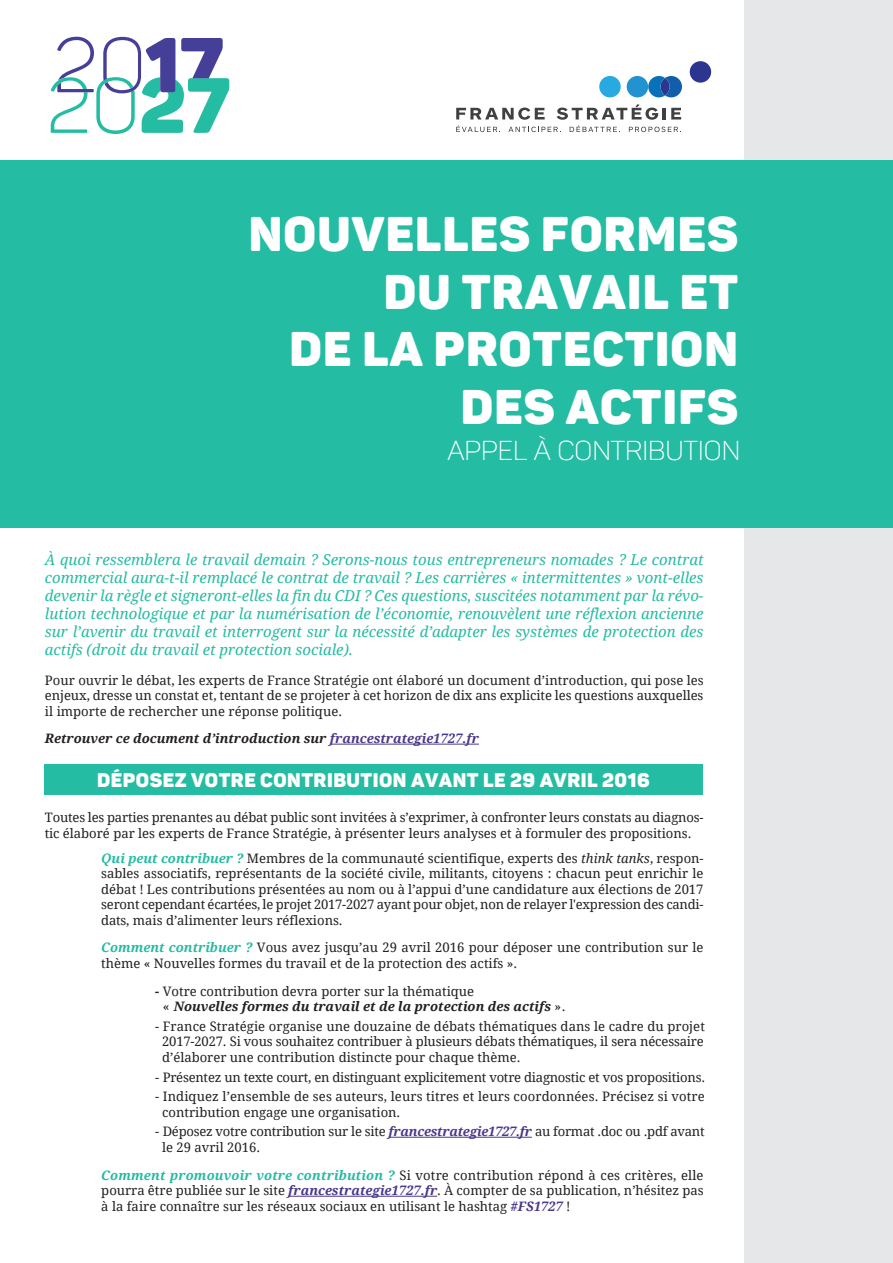
<style>
.page{position:relative;width:893px;height:1263px;background:#fff}
.page>*{position:absolute;margin:0;border:0;box-sizing:border-box;transform-origin:0 0}
.t1{font:48px/57.6px "Panton Black Caps";letter-spacing:.025em;color:#fff;text-align:right}
.t2{font:27px "Panton Light Caps";color:#fff}
.t3{font:19.5px "Panton Black Caps";letter-spacing:.025em;color:#fff}
.t4{font:italic 15px/18px "Droid Serif";color:#24bca3;text-align:justify}
.t5{font:13.05px/15.6px "Droid Serif";color:#231f20;text-align:justify}
.t6{font:13.05px/15.6px "Droid Serif";letter-spacing:-.02em;color:#231f20}
.t7{font:italic 700 13.05px/15.6px "Droid Serif";color:#231f20}
.s1{color:#4b378b}
.s2{font-weight:700;font-style:italic;color:#24bca3}
.s3{font-style:italic}
.s4{font-weight:400;font-style:normal}
.s5{font-weight:700;font-style:italic;color:#4b378b}
</style>
<div class="page">
<svg style="left:648px;top:76px;width:34px;height:21px"></svg>
<div style="left:627px;top:76px;width:21px;height:21px;background:#2292d1;border-radius:50%"></div>
<div style="left:599px;top:76px;width:22px;height:21px;background:#26aae1;border-radius:50%"></div>
<div style="left:690px;top:61px;width:21px;height:22px;background:#2c358f;border-radius:50%"></div>
<svg style="left:456px;top:104px;width:225px;height:28px"></svg>
<svg style="left:51px;top:37px;width:178px;height:97px"></svg>
<div style="left:744px;top:0;width:149px;height:1263px;background:#e6e7e9"></div>
<div style="left:0;top:161px;width:893px;height:367px;background:#24bca3"></div>
<hr style="left:330px;top:744px;width:149px;height:1px;background:#4b378b">
<div style="left:45px;top:764px;width:658px;height:31px;background:#24bca3"></div>
<hr style="left:389px;top:1137px;width:143px;height:1px;background:#4b378b">
<hr style="left:288px;top:1196px;width:149px;height:1px;background:#4b378b">
<h1 class="t1" style="left:249px;top:205px;width:491px">NOUVELLES FORMES<br>DU TRAVAIL ET<br>DE LA PROTECTION<br>DES ACTIFS</h1>
<h2 class="t2" style="left:447px;top:434px;width:294px">APPEL À CONTRIBUTION</h2>
<p class="t4" style="left:45px;top:550px;width:660px">À quoi ressemblera le travail demain ? Serons-nous tous entrepreneurs nomades ? Le contrat commercial aura-t-il remplacé le contrat de travail ? Les carrières « intermittentes » vont-elles devenir la règle et signeront-elles la fin du CDI ? Ces questions, suscitées notamment par la révo&shy;lution technologique et par la numérisation de l’économie, renouvèlent une réflexion ancienne sur l’avenir du travail et interrogent sur la nécessité d’adapter les systèmes de protection des actifs (droit du travail et protection sociale).</p>
<p class="t5" style="left:45px;top:672px;width:660px">Pour ouvrir le débat, les experts de France Stratégie ont élaboré un document d’introduction, qui pose les enjeux, dresse un constat et, tentant de se projeter à cet horizon de dix ans explicite les questions auxquelles il importe de rechercher une réponse politique.</p>
<p class="t7" style="left:45px;top:730px;width:435px">Retrouver ce document d’introduction sur <span class="s1">francestrategie1727.fr</span></p>
<h3 class="t3" style="left:97px;top:768px;width:554px">DÉPOSEZ VOTRE CONTRIBUTION AVANT LE 29 AVRIL 2016</h3>
<p class="t5" style="left:45px;top:809px;width:660px">Toutes les parties prenantes au débat public sont invitées à s’exprimer, à confronter leurs constats au diagnos&shy;tic élaboré par les experts de France Stratégie, à présenter leurs analyses et à formuler des propositions.</p>
<p class="t5" style="left:101px;top:850px;width:604px"><span class="s2">Qui peut contribuer ?</span> Membres de la communauté scientifique, experts des <span class="s3">think tanks</span>, respon&shy;sables associatifs, représentants de la société civile, militants, citoyens : chacun peut enrichir le débat ! Les contributions présentées au nom ou à l’appui d’une candidature aux élections de 2017 seront cependant écartées, le projet 2017-2027 ayant pour objet, non de relayer l'expression des candi&shy;dats, mais d’alimenter leurs réflexions.</p>
<p class="t5" style="left:101px;top:939px;width:604px"><span class="s2">Comment contribuer ?</span> Vous avez jusqu’au 29 avril 2016 pour déposer une contribution sur le thème « Nouvelles formes du travail et de la protection des actifs ».</p>
<p class="t7" style="left:163px;top:983px;width:404px;text-indent:-8px">- <span class="s4">Votre contribution devra porter sur la thématique<br>«</span> Nouvelles formes du travail et de la protection des actifs <span class="s4">».</span></p>
<p class="t5" style="left:162px;top:1018px;width:544px;text-indent:-7px">- France Stratégie organise une douzaine de débats thématiques dans le cadre du projet 2017-2027. Si vous souhaitez contribuer à plusieurs débats thématiques, il sera nécessaire d’élaborer une contribution distincte pour chaque thème.</p>
<p class="t6" style="left:155px;top:1069px;width:551px">- Présentez un texte court, en distinguant explicitement votre diagnostic et vos propositions.</p>
<p class="t5" style="left:162px;top:1088px;width:544px;text-indent:-7px">- Indiquez l’ensemble de ses auteurs, leurs titres et leurs coordonnées. Précisez si votre contribution engage une organisation.</p>
<p class="t6" style="left:162px;top:1123px;width:544px;text-indent:-7px">- Déposez votre contribution sur le site <span class="s5">francestrategie1727.fr</span> au format .doc ou .pdf avant le 29 avril 2016.</p>
<p class="t5" style="left:101px;top:1167px;width:604px"><span class="s2">Comment promouvoir votre contribution ?</span> Si votre contribution répond à ces critères, elle pourra être publiée sur le site <span class="s5">francestrategie1727.fr</span>. À compter de sa publication, n’hésitez pas à la faire connaître sur les réseaux sociaux en utilisant le hashtag <span class="s5">#FS1727</span> !</p>
</div>
